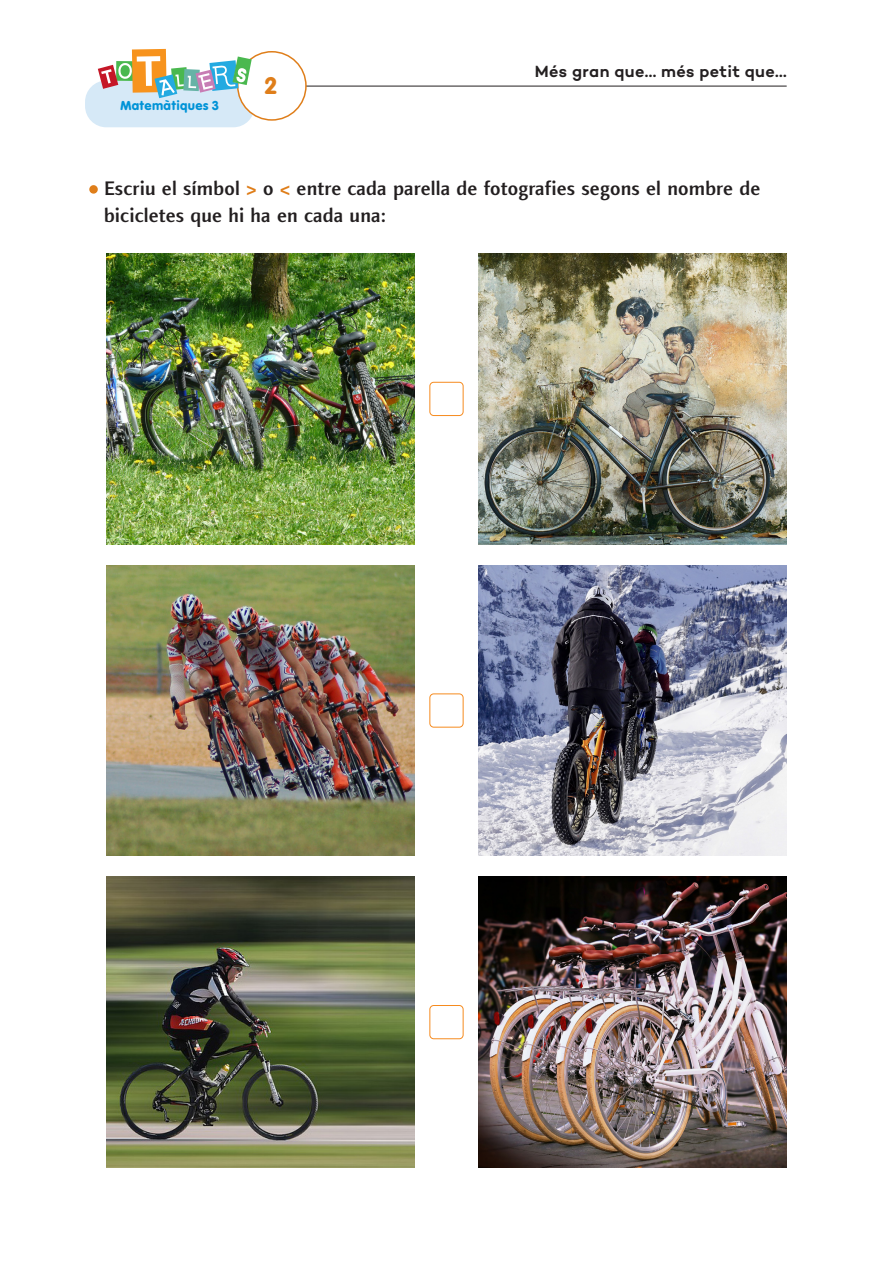
<style>
.page{position:relative;width:893px;height:1263px;background:#fff}
.page>*{position:absolute;margin:0;border:0;box-sizing:border-box;transform-origin:0 0}
.t1{font:25.05px "Vag";color:#df7e1a}
.AD-Ordre{font:500 19.8px/27px "Linotype Finnegan";letter-spacing:.01em;color:#231f20}
.AD_títol{font:600 16.5px "Campton";letter-spacing:.02em;color:#231f20}
.t2{font:13.5px "Vag";letter-spacing:.02em;color:#0093d7}
.s1{color:#df7e1a}
</style>
<div class="page">
<hr style="left:265px;top:86px;width:522px;height:1px;background:#231f20">
<div style="left:85px;top:81px;width:170px;height:46px;background:#d6e9f7;border-radius:21px"></div>
<div style="left:238px;top:52px;width:68px;height:68px;background:#fff;border-radius:50%"></div>
<div style="left:237px;top:51px;width:70px;height:70px;border:2px solid #df7e1a;border-radius:50%"></div>
<svg style="left:98px;top:49px;width:154px;height:49px"></svg>
<div style="left:89px;top:185px;width:9px;height:9px;background:#df7e1a;border-radius:50%"></div>
<img style="left:106px;top:254px;width:309px;height:290px">
<img style="left:478px;top:254px;width:309px;height:290px">
<div style="left:429px;top:382px;width:34px;height:34px;border:1px solid #f68b1f;border-radius:4px"></div>
<img style="left:106px;top:565px;width:309px;height:291px">
<img style="left:478px;top:565px;width:309px;height:291px">
<div style="left:429px;top:693px;width:34px;height:34px;border:1px solid #f68b1f;border-radius:4px"></div>
<img style="left:106px;top:877px;width:309px;height:290px">
<img style="left:478px;top:877px;width:309px;height:290px">
<div style="left:429px;top:1005px;width:34px;height:34px;border:1px solid #f68b1f;border-radius:4px"></div>
<p class="t2" style="left:120px;top:96px;width:100px">Matemàtiques 3</p>
<p class="t1" style="left:264px;top:69px;width:15px">2</p>
<p class="AD_títol" style="left:535px;top:61px;width:253px">Més gran que... més petit que...</p>
<p class="AD-Ordre" style="left:104px;top:175px;width:658px">Escriu el símbol <span class="s1">&gt;</span> o <span class="s1">&lt;</span> entre cada parella de fotografies segons el nombre de bicicletes que hi ha en cada una:</p>
</div>
